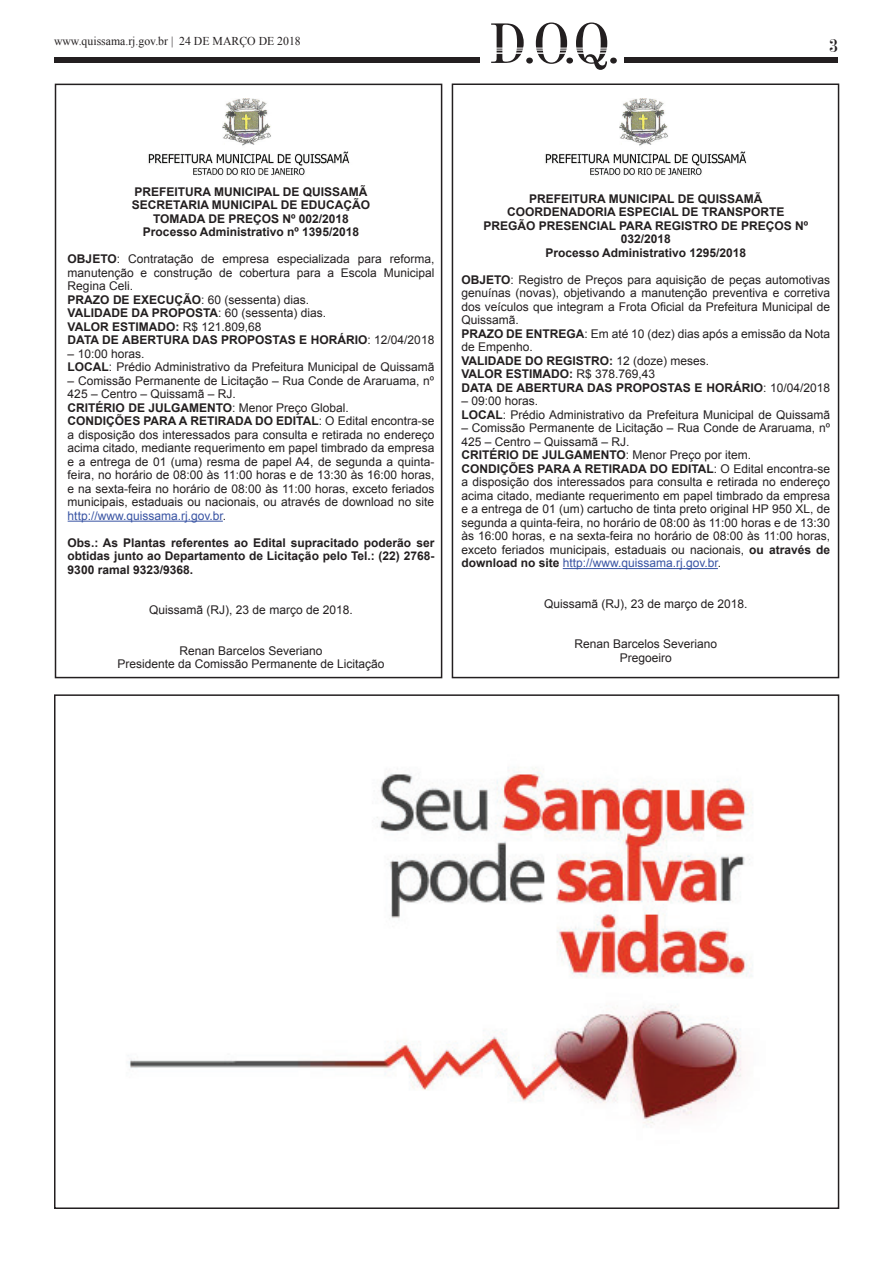
<style>
.page{position:relative;width:893px;height:1263px;background:#fff}
.page>*{position:absolute;margin:0;border:0;box-sizing:border-box;transform-origin:0 0}
.t1{font:condensed 56.25px "Century 725 BT";color:#231f20;scale:1.1 1}
.t2{font:condensed 18px "Century 725 BT";color:#231f20;scale:1.1 1}
.t3{font:12px/13.5px "Arial";color:#231f20}
.t4{font:700 12px/13.5px "Arial";color:#231f20;text-align:center}
.t5{font:12px "Times New Roman";color:#231f20}
.s1{font-weight:700}
.s2{color:#3853a3}
</style>
<div class="page">
<div style="left:54px;top:57px;width:426px;height:5px;background:#231f20"></div>
<div style="left:624px;top:57px;width:214px;height:5px;background:#231f20"></div>
<img style="left:545px;top:98px;width:202px;height:78px">
<img style="left:148px;top:98px;width:202px;height:78px">
<div style="left:452px;top:83px;width:387px;height:595px;border:2px solid #231f20"></div>
<div style="left:55px;top:84px;width:387px;height:594px;border:2px solid #231f20"></div>
<hr style="left:563px;top:568px;width:155px;height:1px;background:#3853a3">
<hr style="left:68px;top:521px;width:155px;height:1px;background:#3853a3">
<img style="left:128px;top:768px;width:625px;height:358px">
<p class="t5" style="left:54px;top:33px;width:248px">www.quissama.rj.gov.br | 24 DE março DE 2018</p>
<h1 class="t1" style="left:490px;top:9px;width:120px">D.O.Q.</h1>
<h2 class="t2" style="left:830px;top:35px;width:9px">3</h2>
<p class="t4" style="left:132px;top:185px;width:240px">PREFEITURA MUNICIPAL DE QUISSAMÃ SECRETARIA MUNICIPAL DE EDUCAÇÃO TOMADA DE PREÇOS Nº 002/2018<br>Processo Administrativo nº 1395/2018</p>
<p class="t3" style="left:68px;top:252px;width:368px"><span class="s1">OBJETO</span>: Contratação de empresa especializada para reforma, manutenção e construção de cobertura para a Escola Municipal Regina Celi.<br><span class="s1">PRAZO DE EXECUÇÃO</span>: 60 (sessenta) dias.<br><span class="s1">VALIDADE DA PROPOSTA</span>: 60 (sessenta) dias.<br><span class="s1">VALOR ESTIMADO:</span> R$ 121.809,68<br><span class="s1">DATA DE ABERTURA DAS PROPOSTAS E HORÁRIO</span>: 12/04/2018</p>
<p class="t3" style="left:68px;top:347px;width:368px">– 10:00 horas.<br><span class="s1">LOCAL</span>: Prédio Administrativo da Prefeitura Municipal de Quissamã</p>
<p class="t3" style="left:68px;top:374px;width:368px">– Comissão Permanente de Licitação – Rua Conde de Araruama, nº 425 – Centro – Quissamã – RJ.<br><span class="s1">CRITÉRIO DE JULGAMENTO</span>: Menor Preço Global.<br><span class="s1">CONDIÇÕES PARA A RETIRADA DO EDITAL</span>: O Edital encontra-se a disposição dos interessados para consulta e retirada no endereço acima citado, mediante requerimento em papel timbrado da empresa e a entrega de 01 (uma) resma de papel A4, de segunda a quinta&shy;feira, no horário de 08:00 às 11:00 horas e de 13:30 às 16:00 horas, e na sexta-feira no horário de 08:00 às 11:00 horas, exceto feriados municipais, estaduais ou nacionais, ou através de download no site <span class="s2">http://www.quissama.rj.gov.br</span>.</p>
<p class="t4" style="left:68px;top:536px;width:368px;text-align:justify">Obs.: As Plantas referentes ao Edital supracitado poderão ser obtidas junto ao Departamento de Licitação pelo Tel.: (22) 2768- 9300 ramal 9323/9368.</p>
<p class="t3" style="left:149px;top:603px;width:205px">Quissamã (RJ), 23 de março de 2018.</p>
<p class="t3" style="left:118px;top:644px;width:268px;text-align:center">Renan Barcelos Severiano<br>Presidente da Comissão Permanente de Licitação</p>
<p class="t4" style="left:483px;top:192px;width:326px">PREFEITURA MUNICIPAL DE QUISSAMÃ<br>COORDENADORIA ESPECIAL DE TRANSPORTE<br>PREGÃO PRESENCIAL PARA REGISTRO DE PREÇOS Nº<br>032/2018<br>Processo Administrativo 1295/2018</p>
<p class="t3" style="left:461px;top:273px;width:370px"><span class="s1">OBJETO</span>: Registro de Preços para aquisição de peças automotivas genuínas (novas), objetivando a manutenção preventiva e corretiva dos veículos que integram a Frota Oficial da Prefeitura Municipal de Quissamã.<br><span class="s1">PRAZO DE ENTREGA</span>: Em até 10 (dez) dias após a emissão da Nota de Empenho.<br><span class="s1">VALIDADE DO REGISTRO:</span> 12 (doze) meses.<br><span class="s1">VALOR ESTIMADO:</span> R$ 378.769,43<br><span class="s1">DATA DE ABERTURA DAS PROPOSTAS E HORÁRIO</span>: 10/04/2018</p>
<p class="t3" style="left:461px;top:394px;width:370px">– 09:00 horas.<br><span class="s1">LOCAL</span>: Prédio Administrativo da Prefeitura Municipal de Quissamã</p>
<p class="t3" style="left:461px;top:421px;width:370px">– Comissão Permanente de Licitação – Rua Conde de Araruama, nº 425 – Centro – Quissamã – RJ.<br><span class="s1">CRITÉRIO DE JULGAMENTO</span>: Menor Preço por item.<br><span class="s1">CONDIÇÕES PARA A RETIRADA DO EDITAL</span>: O Edital encontra-se a disposição dos interessados para consulta e retirada no endereço acima citado, mediante requerimento em papel timbrado da empresa e a entrega de 01 (um) cartucho de tinta preto original HP 950 XL, de segunda a quinta-feira, no horário de 08:00 às 11:00 horas e de 13:30 às 16:00 horas, e na sexta-feira no horário de 08:00 às 11:00 horas, exceto feriados municipais, estaduais ou nacionais, <span class="s1">ou através de download no site</span> <span class="s2">http://www.quissama.rj.gov.br</span>.</p>
<p class="t3" style="left:544px;top:597px;width:205px">Quissamã (RJ), 23 de março de 2018.</p>
<p class="t3" style="left:574px;top:637px;width:144px;text-align:center">Renan Barcelos Severiano<br>Pregoeiro</p>
</div>
